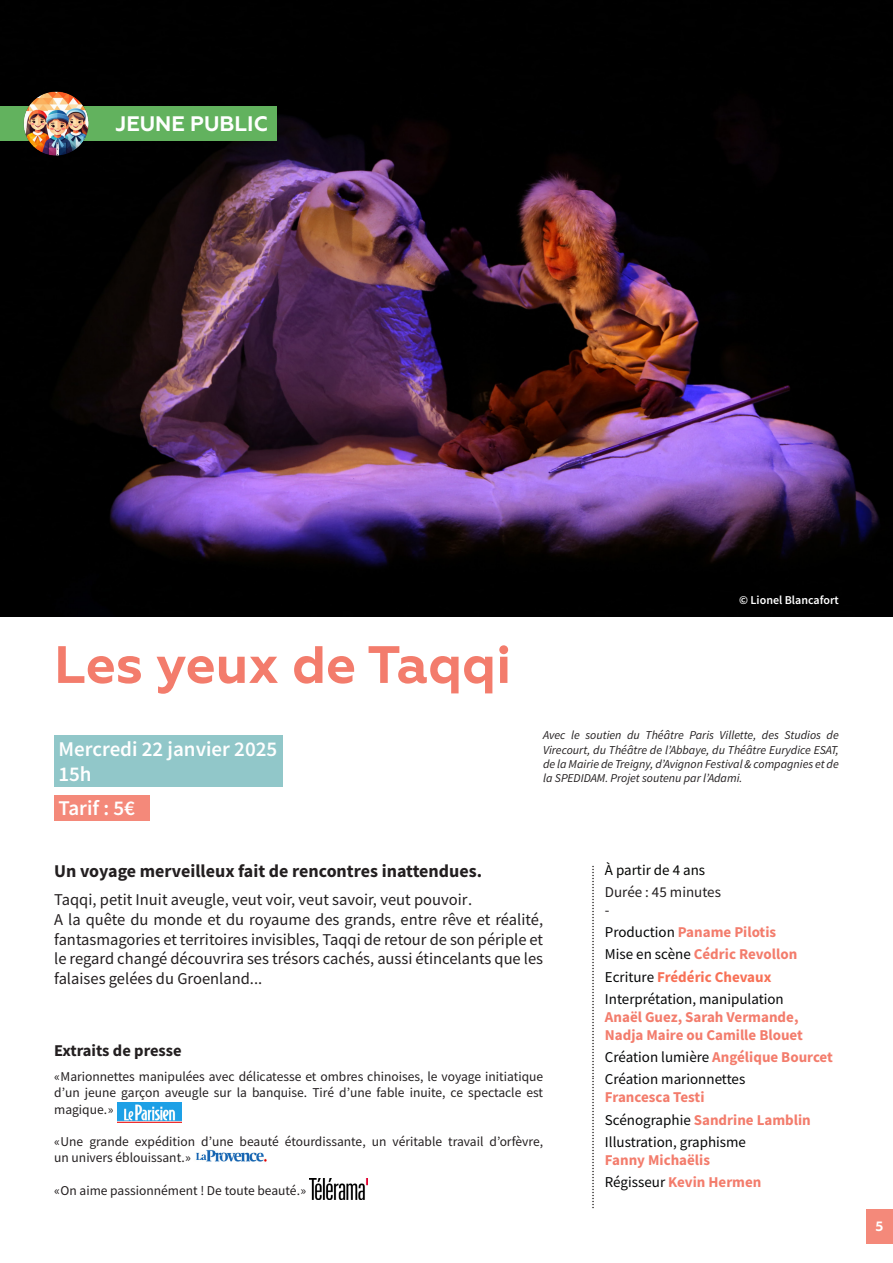
<style>
.page{position:relative;width:893px;height:1263px;background:#fff}
.page>*{position:absolute;margin:0;border:0;box-sizing:border-box;transform-origin:0 0}
.t1{font:700 52.5px "Geometria";color:#f37c6c}
.t2{font:600 21px/25.2px "Source Sans Pro";color:#fff}
.t3{font:700 21px "Geometria";color:#fff}
.t4{font:700 18px "Source Sans Pro";letter-spacing:-.01em;color:#231f20}
.t5{font:16.5px/19.8px "Source Sans Pro";color:#231f20;text-align:justify}
.t6{font:700 16.5px "Source Sans Pro";color:#231f20}
.t7{font:700 15px/18px "Source Sans Pro";color:#f37c6c}
.t8{font:15px/18px "Source Sans Pro";color:#050607}
.t9{font:700 15px "Source Sans Pro";color:#f87056}
.t10{font:15px "Source Sans Pro";color:#231f20}
.t11{font:15px "Source Sans Pro";color:#040503}
.t12{font:13.5px/16.2px "Source Sans Pro";color:#231f20;text-align:justify}
.t13{font:700 13.5px "Geometria";color:#fff}
.t14{font:italic 12px/14.4px "Source Sans Pro";color:#231f20;text-align:justify}
.t15{font:12px "Source Sans Pro";color:#231f20}
.t16{font:600 12px "Source Sans Pro";color:#fff}
.s1{font-weight:400;color:#050607}
.s2{font-weight:700;color:#f37c6c}
</style>
<div class="page">
<img style="left:1px;top:0;width:892px;height:617px">
<div style="left:54px;top:795px;width:96px;height:26px;background:#f4897a"></div>
<div style="left:54px;top:736px;width:228px;height:51px;background:#91c7c9"></div>
<div style="left:0;top:106px;width:276px;height:34px;background:#62b25e"></div>
<img style="left:21px;top:89px;width:68px;height:68px">
<img style="left:117px;top:1102px;width:64px;height:20px">
<img style="left:196px;top:1150px;width:71px;height:12px">
<img style="left:310px;top:1179px;width:58px;height:21px">
<img style="left:0;top:0;width:1px;height:617px">
<div style="left:866px;top:1209px;width:27px;height:34px;background:#f4897a"></div>
<p class="t3" style="left:116px;top:112px;width:154px">JEUNE PUBLIC</p>
<p class="t1" style="left:54px;top:633px;width:459px">Les yeux de Taqqi</p>
<h2 class="t2" style="left:58px;top:736px;width:220px">Mercredi 22 janvier 2025<br>15h</h2>
<h2 class="t2" style="left:58px;top:795px;width:78px">Tarif : 5€</h2>
<p class="t16" style="left:739px;top:592px;width:101px">© Lionel Blancafort</p>
<p class="t14" style="left:543px;top:728px;width:297px">Avec le soutien du Théâtre Paris Villette, des Studios de Virecourt, du Théâtre de l’Abbaye, du Théâtre Eurydice ESAT, de la Mairie de Treigny, d’Avignon Festival &amp; compagnies et de la SPEDIDAM. Projet soutenu par l’Adami.</p>
<p class="t4" style="left:54px;top:858px;width:429px">Un voyage merveilleux fait de rencontres inattendues.</p>
<p class="t5" style="left:54px;top:889px;width:420px">Taqqi, petit Inuit aveugle, veut voir, veut savoir, veut pouvoir.</p>
<p class="t5" style="left:54px;top:909px;width:490px">A la quête du monde et du royaume des grands, entre rêve et réalité, fantasmagories et territoires invisibles, Taqqi de retour de son périple et le regard changé découvrira ses trésors cachés, aussi étincelants que les falaises gelées du Groenland...</p>
<p class="t6" style="left:54px;top:1040px;width:129px">Extraits de presse</p>
<p class="t12" style="left:54px;top:1068px;width:490px">«Marionnettes manipulées avec délicatesse et ombres chinoises, le voyage initiatique d’un jeune garçon aveugle sur la banquise. Tiré d’une fable inuite, ce spectacle est magique.»</p>
<p class="t12" style="left:54px;top:1133px;width:490px">«Une grande expédition d’une beauté étourdissante, un véritable travail d’orfèvre, un univers éblouissant.»</p>
<p class="t12" style="left:54px;top:1182px;width:254px">«On aime passionnément ! De toute beauté.»</p>
<p class="t15" style="left:582px;top:1209px;width:345px;rotate:-90deg">...................................................................................................................</p>
<p class="t11" style="left:605px;top:860px;width:102px">À partir de 4 ans</p>
<p class="t10" style="left:605px;top:882px;width:118px">Durée : 45 minutes</p>
<p class="t10" style="left:605px;top:900px;width:6px">-</p>
<p class="t7" style="left:605px;top:923px;width:173px"><span class="s1">Production</span> Paname Pilotis</p>
<p class="t7" style="left:605px;top:945px;width:194px"><span class="s1">Mise en scène</span> Cédric Revollon</p>
<p class="t9" style="left:605px;top:966px;width:168px"><span class="s1">Ecriture</span> Frédéric Chevaux</p>
<p class="t8" style="left:605px;top:990px;width:180px">Interprétation, manipulation</p>
<p class="t7" style="left:605px;top:1007px;width:200px">Anaël Guez, Sarah Vermande,<br>Nadja Maire ou Camille Blouet</p>
<p class="t7" style="left:605px;top:1048px;width:230px"><span class="s1">Création lumière</span> Angélique Bourcet</p>
<p class="t8" style="left:605px;top:1070px;width:142px">Création marionnettes<br><span class="s2">Francesca Testi</span></p>
<p class="t7" style="left:605px;top:1110px;width:207px"><span class="s1">Scénographie</span> Sandrine Lamblin</p>
<p class="t8" style="left:605px;top:1133px;width:143px">Illustration, graphisme<br><span class="s2">Fanny Michaëlis</span></p>
<p class="t7" style="left:605px;top:1173px;width:158px"><span class="s1">Régisseur</span> Kevin Hermen</p>
<p class="t13" style="left:875px;top:1218px;width:9px">5</p>
</div>
